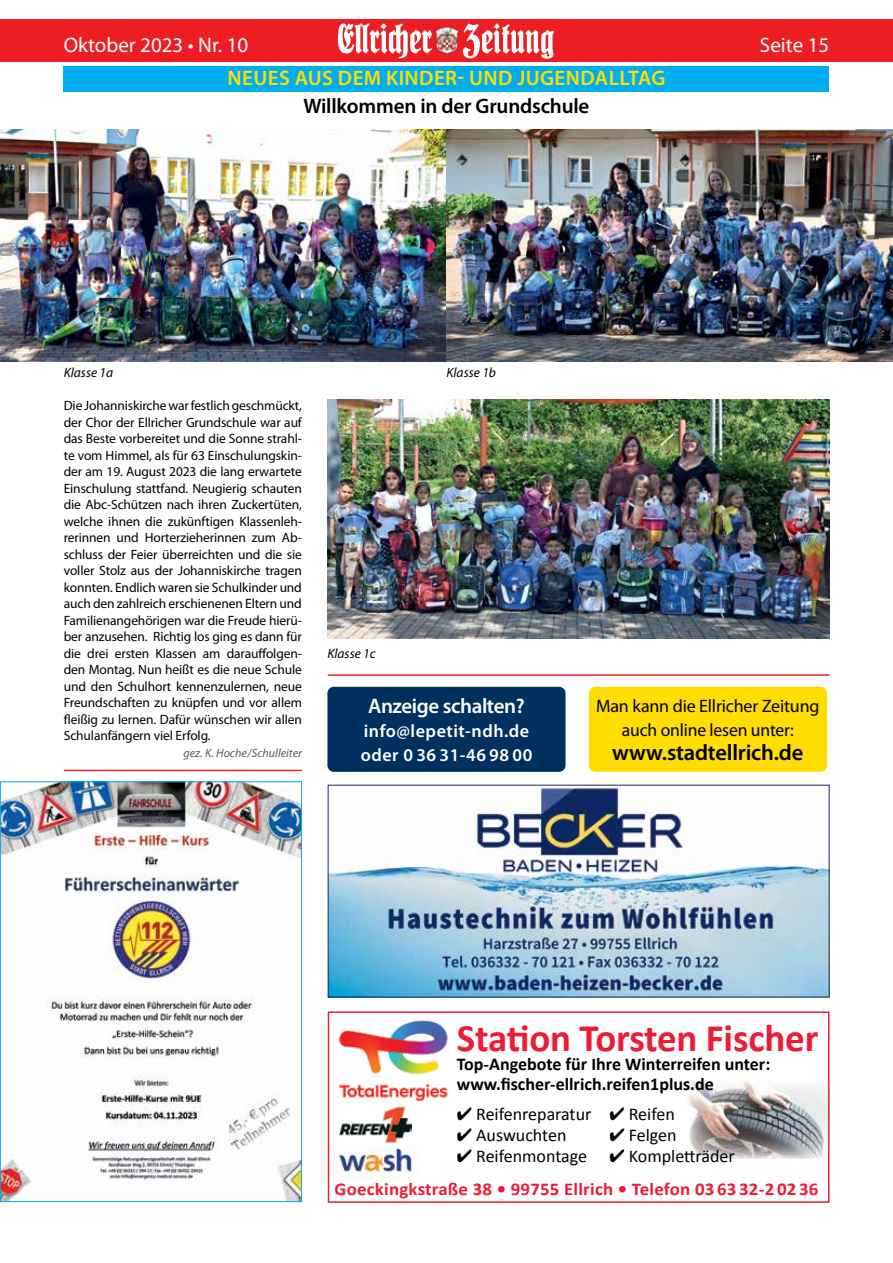
<style>
.page{position:relative;width:893px;height:1263px;background:#fff}
.page>*{position:absolute;margin:0;border:0;box-sizing:border-box;transform-origin:0 0}
.t1{font:700 39px "Calibri";letter-spacing:-.005em;color:#ed1b35}
.t2{font:600 22.5px "Myriad Pro";letter-spacing:-.01em;color:#000}
.t3{font:600 21px "Myriad Pro";letter-spacing:.02em;color:#fd0}
.t4{font:600 21px "Myriad Pro";letter-spacing:-.01em;color:#000}
.t5{font:21px "Myriad Pro";color:#fff}
.t6{font:600 21px "Myriad Pro";letter-spacing:-.02em;color:#fff}
.t7{font:700 18px/19.5px "Calibri";color:#000}
.t8{font:18px "Calibri";color:#000}
.t9{font:700 18px "Calibri";letter-spacing:.01em;color:#ed1b35;scale:1.05 1}
.t10{font:18px/24px "Myriad Pro";letter-spacing:-.01em;color:#000;text-align:center}
.t11{font:600 18px/24px "Myriad Pro";letter-spacing:.03em;color:#fff}
.t12{font:13.5px/16.5px "Myriad Pro";letter-spacing:-.01em;color:#000;text-align:justify}
.t13{font:italic 13.5px "Myriad Pro";color:#000}
.t14{font:italic 12px "Myriad Pro";color:#58595b}
</style>
<div class="page">
<div style="left:0;top:19px;width:893px;height:43px;background:#ed1d24"></div>
<img style="left:338px;top:23px;width:216px;height:36px">
<img style="left:434px;top:26px;width:26px;height:28px">
<hr style="left:328px;top:674px;width:501px;height:2px;background:#ed1d24">
<hr style="left:64px;top:770px;width:238px;height:1px;background:#ed1d24">
<div style="left:327px;top:687px;width:239px;height:85px;background:#00305f;border-radius:6px"></div>
<div style="left:64px;top:66px;width:765px;height:25px;background:#00aeef"></div>
<img style="left:0;top:130px;width:893px;height:231px">
<img style="left:327px;top:399px;width:502px;height:240px">
<img style="left:2px;top:783px;width:298px;height:417px">
<div style="left:0;top:781px;width:302px;height:421px;border:1px solid #00aeef"></div>
<img style="left:688px;top:1080px;width:138px;height:79px">
<div style="left:328px;top:1011px;width:501px;height:192px;border:2px solid #ed1b35"></div>
<img style="left:339px;top:1106px;width:72px;height:37px">
<img style="left:335px;top:1013px;width:115px;height:88px">
<img style="left:333px;top:1146px;width:85px;height:33px">
<img style="left:330px;top:787px;width:497px;height:208px">
<div style="left:589px;top:687px;width:238px;height:85px;background:#fd0;border-radius:6px"></div>
<h3 class="t5" style="left:64px;top:32px;width:186px">Oktober 2023 • Nr. 10</h3>
<h3 class="t5" style="left:760px;top:32px;width:71px">Seite 15</h3>
<h3 class="t3" style="left:228px;top:64px;width:439px">NEUES AUS DEM KINDER- UND JUGENDALLTAG</h3>
<h3 class="t4" style="left:303px;top:93px;width:287px">Willkommen in der Grundschule</h3>
<p class="t13" style="left:64px;top:364px;width:51px">Klasse 1a</p>
<p class="t13" style="left:446px;top:364px;width:51px">Klasse 1b</p>
<p class="t12" style="left:64px;top:397px;width:240px">Die Johanniskirche war festlich geschmückt, der Chor der Ellricher Grundschule war auf das Beste vorbereitet und die Sonne strahl&shy;te vom Himmel, als für 63 Einschulungskin&shy;der am 19. August 2023 die lang erwartete Einschulung stattfand. Neugierig schauten die Abc-Schützen nach ihren Zuckertüten, welche ihnen die zukünftigen Klassenleh&shy;rerinnen und Horterzieherinnen zum Ab&shy;schluss der Feier überreichten und die sie voller Stolz aus der Johanniskirche tragen konnten. Endlich waren sie Schulkinder und auch den zahlreich erschienenen Eltern und Familienangehörigen war die Freude hierü&shy;ber anzusehen. Richtig los ging es dann für die drei ersten Klassen am darauffolgen&shy;den Montag. Nun heißt es die neue Schule und den Schulhort kennenzulernen, neue Freundschaften zu knüpfen und vor allem fleißig zu lernen. Dafür wünschen wir allen Schulanfängern viel Erfolg.</p>
<p class="t14" style="left:184px;top:745px;width:120px">gez. K. Hoche/Schulleiter</p>
<p class="t13" style="left:327px;top:645px;width:50px">Klasse 1c</p>
<h3 class="t6" style="left:368px;top:692px;width:158px">Anzeige schalten?</h3>
<h3 class="t11" style="left:361px;top:718px;width:173px">info@lepetit-ndh.de oder 0 36 31-46 98 00</h3>
<h3 class="t10" style="left:596px;top:694px;width:225px">Man kann die Ellricher Zeitung auch online lesen unter:</h3>
<h2 class="t2" style="left:612px;top:738px;width:193px">www.stadtellrich.de</h2>
<h1 class="t1" style="left:457px;top:1014px;width:363px">Station Torsten Fischer</h1>
<h3 class="t7" style="left:457px;top:1054px;width:315px">Top-Angebote für Ihre Winterreifen unter: www.fischer-ellrich.reifen1plus.de</h3>
<h3 class="t8" style="left:457px;top:1103px;width:136px">✔ Reifenreparatur</h3>
<h3 class="t8" style="left:457px;top:1124px;width:111px">✔ Auswuchten</h3>
<h3 class="t8" style="left:457px;top:1145px;width:132px">✔ Reifenmontage</h3>
<h3 class="t8" style="left:610px;top:1103px;width:67px">✔ Reifen</h3>
<h3 class="t8" style="left:610px;top:1124px;width:69px">✔ Felgen</h3>
<h3 class="t8" style="left:610px;top:1145px;width:127px">✔ Kompletträder</h3>
<h3 class="t9" style="left:335px;top:1177px;width:462px">Goeckingkstraße 38 • 99755 Ellrich • Telefon 03 63 32-2 02 36</h3>
</div>
